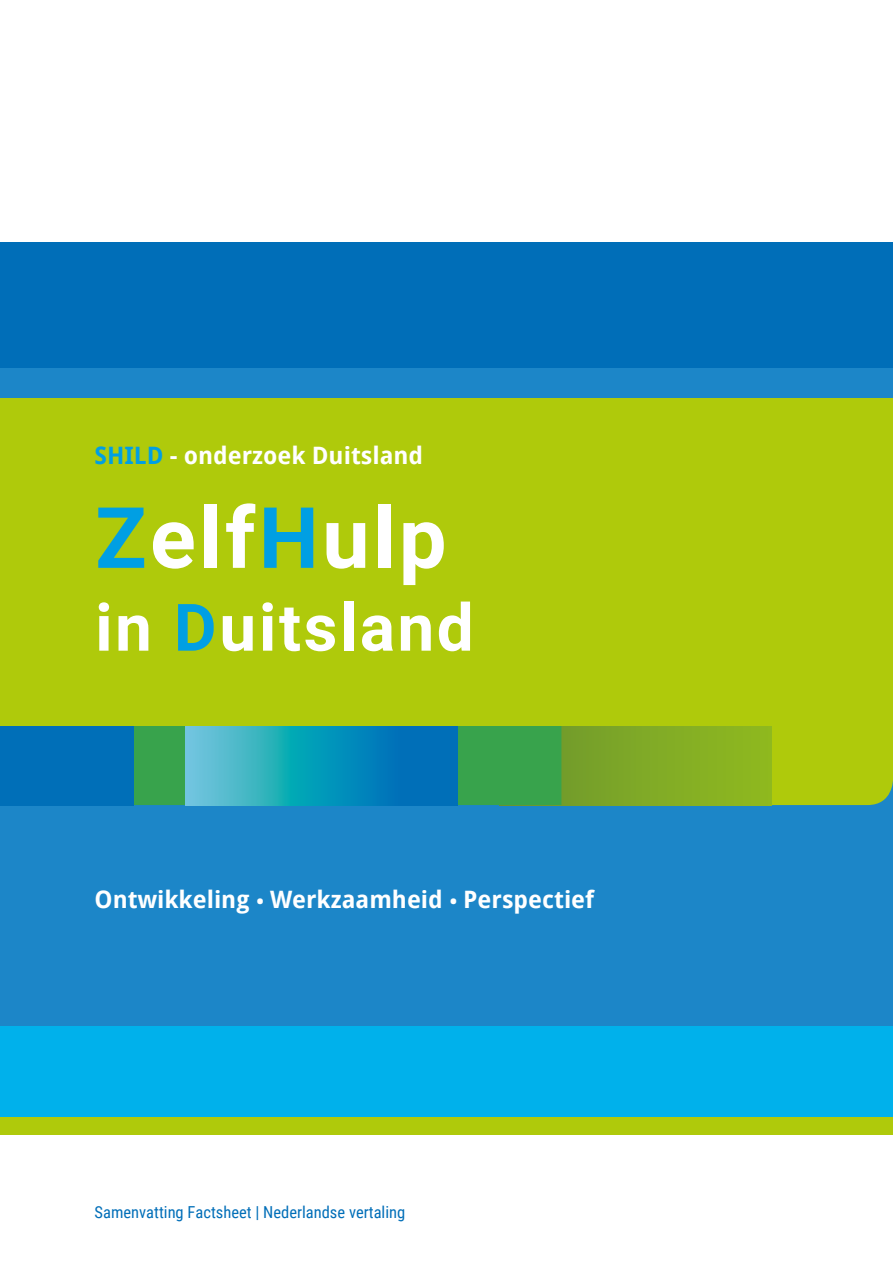
<style>
.page{position:relative;width:893px;height:1263px;background:#fff}
.page>*{position:absolute;margin:0;border:0;box-sizing:border-box;transform-origin:0 0}
.t1{font:700 84.75px "Roboto";letter-spacing:.04em;color:#fff}
.t2{font:700 65.55px "Roboto";letter-spacing:.04em;color:#fff}
.t3{font:700 24px "Droid Sans";color:#fff}
.t4{font:16.5px "Roboto Condensed";color:#006eb8}
.s1{color:#009fe3}
.s2{font-family:"Roboto Condensed"}
</style>
<div class="page">
<div style="left:0;top:270px;width:893px;height:864px;background:#afca0b"></div>
<div style="left:0;top:242px;width:893px;height:503px;background:#006eb8"></div>
<div style="left:0;top:368px;width:893px;height:748px;background:#1c86c8"></div>
<div style="left:772px;top:726px;width:121px;height:79px;background:#afca0b"></div>
<svg style="left:561px;top:726px;width:211px;height:79px;background:#81ab25"></svg>
<div style="left:134px;top:726px;width:427px;height:79px;background:#38a34c"></div>
<div style="left:0;top:687px;width:134px;height:118px;background:#006fb8"></div>
<svg style="left:186px;top:726px;width:272px;height:79px;background:#1b97be"></svg>
<div style="left:0;top:398px;width:893px;height:328px;background:#afca0b"></div>
<div style="left:0;top:1026px;width:893px;height:90px;background:#00b1eb"></div>
<p class="t3" style="left:95px;top:439px;width:330px"><span class="s1">SHILD</span> - onderzoek Duitsland</p>
<h1 class="t1" style="left:95px;top:478px;width:353px"><span class="s1">Z</span>elf<span class="s1">H</span>ulp</h1>
<h2 class="t2" style="left:95px;top:581px;width:380px">in <span class="s1">D</span>uitsland</h2>
<p class="t3" style="left:95px;top:882px;width:501px">Ontwikkeling <span class="s2">•</span> Werkzaamheid <span class="s2">•</span> Perspectief</p>
<p class="t4" style="left:95px;top:1201px;width:312px">Samenvatting Factsheet | Nederlandse vertaling</p>
</div>
